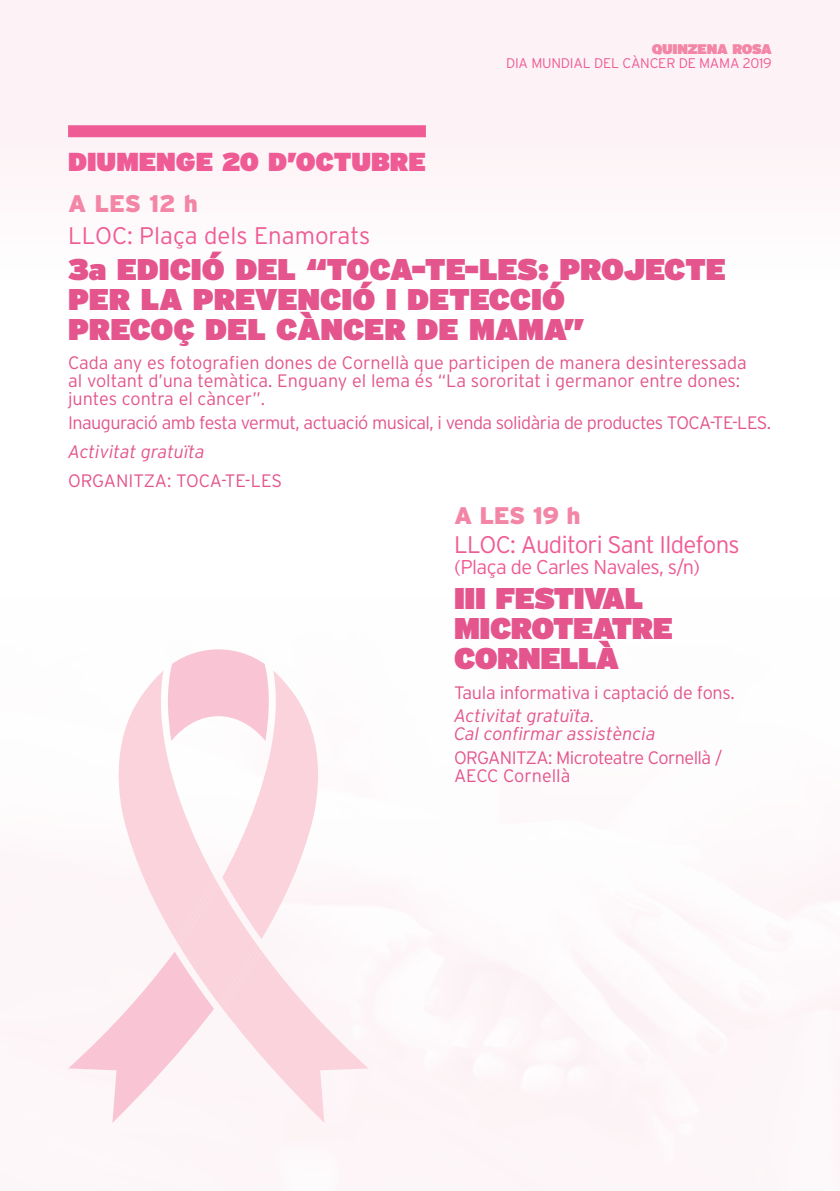
<style>
.page{position:relative;width:840px;height:1191px;background:#fff}
.page>*{position:absolute;margin:0;border:0;box-sizing:border-box;transform-origin:0 0}
.t1{font:900 30px/30px "Interstate";color:#e3558c}
.t2{font:900 26px "Interstate";color:#ef5b94}
.t3{font:300 24px "Interstate";letter-spacing:-.03em;color:#ef5b94}
.t4{font:300 24px "Interstate";color:#ef5b94}
.t5{font:900 24px "Interstate";letter-spacing:-.015em;color:#f386a7}
.t6{font:300 20px "Interstate";letter-spacing:-.03em;color:#ef5b94}
.t7{font:300 18px/18px "Interstate";letter-spacing:-.015em;color:#e3558c}
.t8{font:italic 300 18px/18px "Interstate";color:#e3558c}
.t9{font:300 14px "Interstate";letter-spacing:-.015em;color:#ef5b94}
.t10{font:900 14px "Interstate";letter-spacing:-.015em;color:#f386a7}
</style>
<div class="page">
<div style="left:0;top:0;width:839px;height:283px;background:#fdf3f6"></div>
<div style="left:68px;top:125px;width:357px;height:12px;background:#ef5b94"></div>
<svg style="left:68px;top:649px;width:300px;height:474px"></svg>
<p class="t10" style="left:651px;top:40px;width:122px">QUINZENA ROSA</p>
<p class="t9" style="left:505px;top:55px;width:267px">DIA MUNDIAL DEL CÀNCER DE MAMA 2019</p>
<h2 class="t2" style="left:68px;top:146px;width:359px">DIUMENGE 20 D’OCTUBRE</h2>
<h3 class="t5" style="left:68px;top:190px;width:131px">A LES 12 h</h3>
<h3 class="t4" style="left:68px;top:222px;width:304px">LLOC: Plaça dels Enamorats</h3>
<h1 class="t1" style="left:68px;top:253px;width:659px">3a EDICIÓ DEL “TOCA-TE-LES: PROJECTE<br>PER LA PREVENCIÓ I DETECCIÓ<br>PRECOÇ DEL CÀNCER DE MAMA”</h1>
<p class="t7" style="left:68px;top:353px;width:680px">Cada any es fotografien dones de Cornellà que participen de manera desinteressada al voltant d’una temàtica. Enguany el lema és “La sororitat i germanor entre dones: juntes contra el càncer”.</p>
<p class="t7" style="left:68px;top:413px;width:704px">Inauguració amb festa vermut, actuació musical, i venda solidària de productes TOCA-TE-LES.</p>
<p class="t8" style="left:68px;top:442px;width:138px">Activitat gratuïta</p>
<p class="t7" style="left:68px;top:472px;width:215px">ORGANITZA: TOCA-TE-LES</p>
<h3 class="t5" style="left:454px;top:501px;width:128px">A LES 19 h</h3>
<h3 class="t3" style="left:454px;top:531px;width:287px">LLOC: Auditori Sant Ildefons</h3>
<p class="t6" style="left:454px;top:555px;width:247px">(Plaça de Carles Navales, s/n)</p>
<h1 class="t1" style="left:454px;top:582px;width:220px">III FESTIVAL<br>MICROTEATRE<br>CORNELLÀ</h1>
<p class="t7" style="left:454px;top:683px;width:282px">Taula informativa i captació de fons.</p>
<p class="t8" style="left:454px;top:706px;width:203px">Activitat gratuïta.<br>Cal confirmar assistència</p>
<p class="t7" style="left:454px;top:748px;width:270px">ORGANITZA: Microteatre Cornellà /<br>AECC Cornellà</p>
</div>
